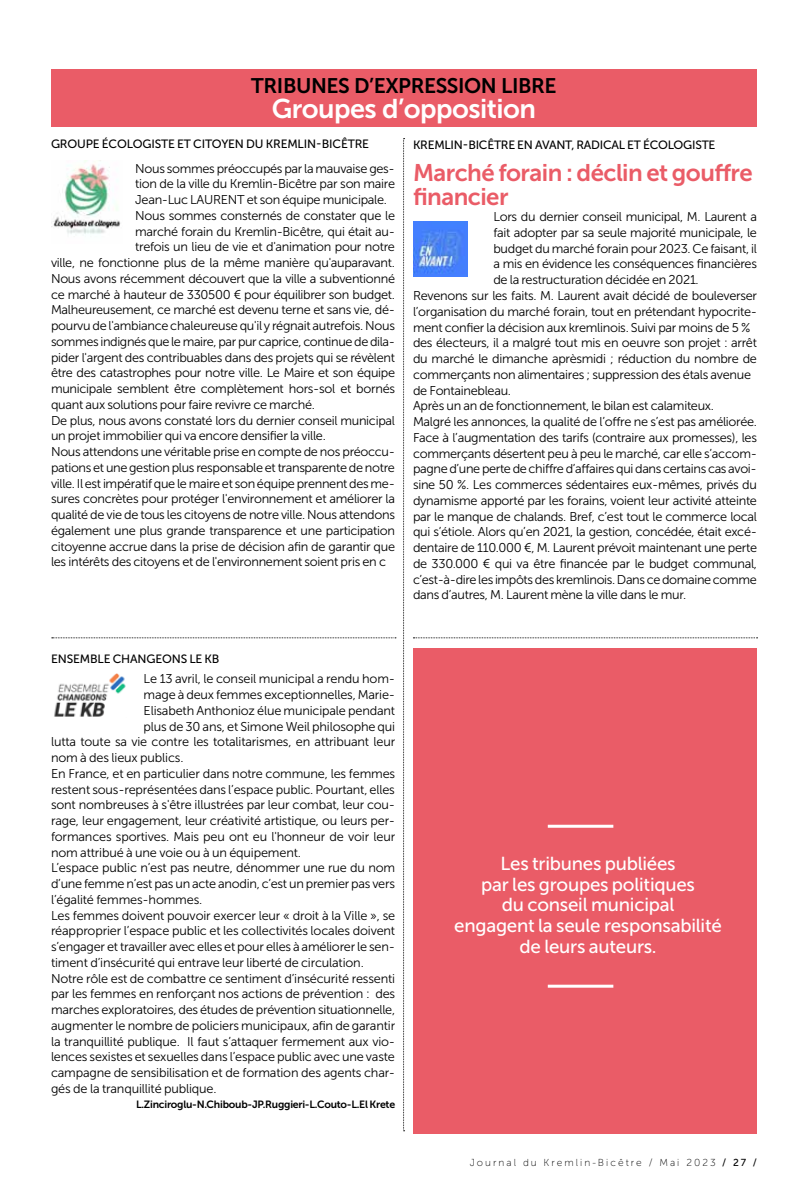
<style>
.page{position:relative;width:808px;height:1191px;background:#fff}
.page>*{position:absolute;margin:0;border:0;box-sizing:border-box;transform-origin:0 0}
.t1{font:27px "Museo Sans 700";letter-spacing:-.02em;color:#fff}
.t2{font:24px/24px "Museo Sans 700";letter-spacing:-.02em;color:#ea5c67}
.t3{font:21px "Museo Sans 700";letter-spacing:-.02em;color:#000}
.t4{font:18.75px/20.7px "Museo Sans 500";letter-spacing:-.015em;color:#fff;text-align:center}
.t5{font:12.75px "Museo Sans 300";letter-spacing:-.025em;color:#000}
.t6{font:12px "Museo Sans 500";letter-spacing:-.015em;color:#000}
.t7{font:10.5px "Museo Sans 700";letter-spacing:-.02em;color:#000}
.t8{font:10.2px "Museo Sans 100";letter-spacing:.2em;color:#000}
.s1{font-family:"Museo Sans 500"}
</style>
<div class="page">
<div style="left:413px;top:648px;width:344px;height:485px;background:#ea5c67"></div>
<div style="left:51px;top:69px;width:706px;height:58px;background:#ea5c67"></div>
<img style="left:413px;top:222px;width:55px;height:54px">
<img style="left:54px;top:673px;width:72px;height:44px">
<img style="left:51px;top:160px;width:70px;height:74px">
<svg style="left:52px;top:637px;width:344px;height:1px"></svg>
<svg style="left:413px;top:637px;width:344px;height:1px"></svg>
<svg style="left:403px;top:138px;width:2px;height:993px"></svg>
<hr style="left:548px;top:824px;width:65px;height:3px;background:#fff">
<hr style="left:548px;top:984px;width:65px;height:3px;background:#fff">
<h3 class="t3" style="left:251px;top:74px;width:307px">TRIBUNES D’EXPRESSION LIBRE</h3>
<h1 class="t1" style="left:272px;top:94px;width:266px">Groupes d’opposition</h1>
<p class="t6" style="left:51px;top:138px;width:320px">GROUPE ÉCOLOGISTE ET CITOYEN DU KREMLIN-BICÊTRE</p>
<p class="t5" style="left:135px;top:161px;width:261px">Nous sommes préoccupés par la mauvaise ges-</p>
<p class="t5" style="left:135px;top:177px;width:261px">tion de la ville du Kremlin-Bicêtre par son maire</p>
<p class="t5" style="left:135px;top:193px;width:253px">Jean-Luc LAURENT et son équipe municipale.</p>
<p class="t5" style="left:135px;top:209px;width:261px">Nous sommes consternés de constater que le</p>
<p class="t5" style="left:135px;top:224px;width:261px">marché forain du Kremlin-Bicêtre, qui était au-</p>
<p class="t5" style="left:135px;top:240px;width:261px">trefois un lieu de vie et d'animation pour notre</p>
<p class="t5" style="left:51px;top:256px;width:345px">ville, ne fonctionne plus de la même manière qu'auparavant.</p>
<p class="t5" style="left:51px;top:272px;width:346px">Nous avons récemment découvert que la ville a subventionné</p>
<p class="t5" style="left:51px;top:287px;width:346px">ce marché à hauteur de 330500 € pour équilibrer son budget.</p>
<p class="t5" style="left:51px;top:303px;width:345px">Malheureusement, ce marché est devenu terne et sans vie, dé-</p>
<p class="t5" style="left:51px;top:319px;width:345px">pourvu de l'ambiance chaleureuse qu'il y régnait autrefois. Nous</p>
<p class="t5" style="left:51px;top:335px;width:346px">sommes indignés que le maire, par pur caprice, continue de dila-</p>
<p class="t5" style="left:51px;top:350px;width:346px">pider l'argent des contribuables dans des projets qui se révèlent</p>
<p class="t5" style="left:51px;top:366px;width:346px">être des catastrophes pour notre ville. Le Maire et son équipe</p>
<p class="t5" style="left:51px;top:382px;width:346px">municipale semblent être complètement hors-sol et bornés</p>
<p class="t5" style="left:51px;top:398px;width:265px">quant aux solutions pour faire revivre ce marché.</p>
<p class="t5" style="left:51px;top:413px;width:345px">De plus, nous avons constaté lors du dernier conseil municipal</p>
<p class="t5" style="left:51px;top:429px;width:276px">un projet immobilier qui va encore densifier la ville.</p>
<p class="t5" style="left:51px;top:445px;width:346px">Nous attendons une véritable prise en compte de nos préoccu-</p>
<p class="t5" style="left:51px;top:461px;width:345px">pations et une gestion plus responsable et transparente de notre</p>
<p class="t5" style="left:51px;top:476px;width:345px">ville. Il est impératif que le maire et son équipe prennent des me-</p>
<p class="t5" style="left:51px;top:492px;width:346px">sures concrètes pour protéger l'environnement et améliorer la</p>
<p class="t5" style="left:51px;top:508px;width:345px">qualité de vie de tous les citoyens de notre ville. Nous attendons</p>
<p class="t5" style="left:51px;top:524px;width:345px">également une plus grande transparence et une participation</p>
<p class="t5" style="left:51px;top:539px;width:346px">citoyenne accrue dans la prise de décision afin de garantir que</p>
<p class="t5" style="left:51px;top:555px;width:336px">les intérêts des citoyens et de l'environnement soient pris en c</p>
<p class="t6" style="left:413px;top:138px;width:304px">KREMLIN-BICÊTRE EN AVANT, RADICAL ET ÉCOLOGISTE</p>
<h2 class="t2" style="left:413px;top:161px;width:341px">Marché forain : déclin et gouffre financier</h2>
<p class="t5" style="left:493px;top:210px;width:265px">Lors du dernier conseil municipal, M. Laurent a</p>
<p class="t5" style="left:493px;top:226px;width:265px">fait adopter par sa seule majorité municipale, le</p>
<p class="t5" style="left:493px;top:241px;width:265px">budget du marché forain pour 2023. Ce faisant, il</p>
<p class="t5" style="left:493px;top:257px;width:265px">a mis en évidence les conséquences financières</p>
<p class="t5" style="left:493px;top:273px;width:207px">de la restructuration décidée en 2021.</p>
<p class="t5" style="left:413px;top:289px;width:346px">Revenons sur les faits. M. Laurent avait décidé de bouleverser</p>
<p class="t5" style="left:413px;top:304px;width:345px">l’organisation du marché forain, tout en prétendant hypocrite-</p>
<p class="t5" style="left:413px;top:320px;width:339px">ment confier la décision aux kremlinois. Suivi par moins de 5 %</p>
<p class="t5" style="left:413px;top:336px;width:345px">des électeurs, il a malgré tout mis en oeuvre son projet : arrêt</p>
<p class="t5" style="left:413px;top:352px;width:345px">du marché le dimanche aprèsmidi ; réduction du nombre de</p>
<p class="t5" style="left:413px;top:367px;width:340px">commerçants non alimentaires ; suppression des étals avenue</p>
<p class="t5" style="left:413px;top:383px;width:100px">de Fontainebleau.</p>
<p class="t5" style="left:413px;top:399px;width:303px">Après un an de fonctionnement, le bilan est calamiteux.</p>
<p class="t5" style="left:413px;top:415px;width:346px">Malgré les annonces, la qualité de l’offre ne s’est pas améliorée.</p>
<p class="t5" style="left:413px;top:430px;width:346px">Face à l’augmentation des tarifs (contraire aux promesses), les</p>
<p class="t5" style="left:413px;top:446px;width:345px">commerçants désertent peu à peu le marché, car elle s’accom-</p>
<p class="t5" style="left:413px;top:462px;width:345px">pagne d’une perte de chiffre d’affaires qui dans certains cas avoi-</p>
<p class="t5" style="left:413px;top:478px;width:345px">sine 50 %. Les commerces sédentaires eux-mêmes, privés du</p>
<p class="t5" style="left:413px;top:493px;width:345px">dynamisme apporté par les forains, voient leur activité atteinte</p>
<p class="t5" style="left:413px;top:509px;width:345px">par le manque de chalands. Bref, c’est tout le commerce local</p>
<p class="t5" style="left:413px;top:525px;width:346px">qui s’étiole. Alors qu’en 2021, la gestion, concédée, était excé-</p>
<p class="t5" style="left:413px;top:541px;width:346px">dentaire de 110.000 €, M. Laurent prévoit maintenant une perte</p>
<p class="t5" style="left:413px;top:556px;width:345px">de 330.000 € qui va être financée par le budget communal,</p>
<p class="t5" style="left:413px;top:572px;width:345px">c’est-à-dire les impôts des kremlinois. Dans ce domaine comme</p>
<p class="t5" style="left:413px;top:588px;width:275px">dans d’autres, M. Laurent mène la ville dans le mur.</p>
<p class="t6" style="left:51px;top:652px;width:170px">ENSEMBLE CHANGEONS LE KB</p>
<p class="t5" style="left:144px;top:672px;width:253px">Le 13 avril, le conseil municipal a rendu hom-</p>
<p class="t5" style="left:144px;top:688px;width:253px">mage à deux femmes exceptionnelles, Marie-</p>
<p class="t5" style="left:144px;top:703px;width:253px">Elisabeth Anthonioz élue municipale pendant</p>
<p class="t5" style="left:144px;top:719px;width:253px">plus de 30 ans, et Simone Weil philosophe qui</p>
<p class="t5" style="left:51px;top:735px;width:346px">lutta toute sa vie contre les totalitarismes, en attribuant leur</p>
<p class="t5" style="left:51px;top:750px;width:134px">nom à des lieux publics.</p>
<p class="t5" style="left:51px;top:766px;width:346px">En France, et en particulier dans notre commune, les femmes</p>
<p class="t5" style="left:51px;top:782px;width:345px">restent sous-représentées dans l’espace public. Pourtant, elles</p>
<p class="t5" style="left:51px;top:798px;width:346px">sont nombreuses à s'être illustrées par leur combat, leur cou-</p>
<p class="t5" style="left:51px;top:813px;width:346px">rage, leur engagement, leur créativité artistique, ou leurs per-</p>
<p class="t5" style="left:51px;top:829px;width:346px">formances sportives. Mais peu ont eu l'honneur de voir leur</p>
<p class="t5" style="left:51px;top:845px;width:251px">nom attribué à une voie ou à un équipement.</p>
<p class="t5" style="left:51px;top:861px;width:346px">L’espace public n’est pas neutre, dénommer une rue du nom</p>
<p class="t5" style="left:51px;top:876px;width:345px">d’une femme n’est pas un acte anodin, c’est un premier pas vers</p>
<p class="t5" style="left:51px;top:892px;width:153px">l’égalité femmes-hommes.</p>
<p class="t5" style="left:51px;top:908px;width:346px">Les femmes doivent pouvoir exercer leur « droit à la Ville », se</p>
<p class="t5" style="left:51px;top:924px;width:346px">réapproprier l’espace public et les collectivités locales doivent</p>
<p class="t5" style="left:51px;top:939px;width:345px">s’engager et travailler avec elles et pour elles à améliorer le sen-</p>
<p class="t5" style="left:51px;top:955px;width:314px">timent d’insécurité qui entrave leur liberté de circulation.</p>
<p class="t5" style="left:51px;top:971px;width:346px">Notre rôle est de combattre ce sentiment d’insécurité ressenti</p>
<p class="t5" style="left:51px;top:987px;width:346px">par les femmes en renforçant nos actions de prévention : des</p>
<p class="t5" style="left:51px;top:1002px;width:346px">marches exploratoires, des études de prévention situationnelle,</p>
<p class="t5" style="left:51px;top:1018px;width:346px">augmenter le nombre de policiers municipaux, afin de garantir</p>
<p class="t5" style="left:51px;top:1034px;width:346px">la tranquillité publique. Il faut s’attaquer fermement aux vio-</p>
<p class="t5" style="left:51px;top:1050px;width:345px">lences sexistes et sexuelles dans l’espace public avec une vaste</p>
<p class="t5" style="left:51px;top:1065px;width:346px">campagne de sensibilisation et de formation des agents char-</p>
<p class="t5" style="left:51px;top:1081px;width:167px">gés de la tranquillité publique.</p>
<p class="t7" style="left:136px;top:1098px;width:261px">L.Zinciroglu-N.Chiboub-JP.Ruggieri-L.Couto-L.El Krete</p>
<h3 class="t4" style="left:454px;top:853px;width:269px">Les tribunes publiées<br>par les groupes politiques<br>du conseil municipal<br>engagent la seule responsabilité de leurs auteurs.</h3>
<p class="t8" style="left:470px;top:1156px;width:289px">Journal du Kremlin-Bicêtre / Mai 2023 <span class="s1">/ 27 /</span></p>
</div>
